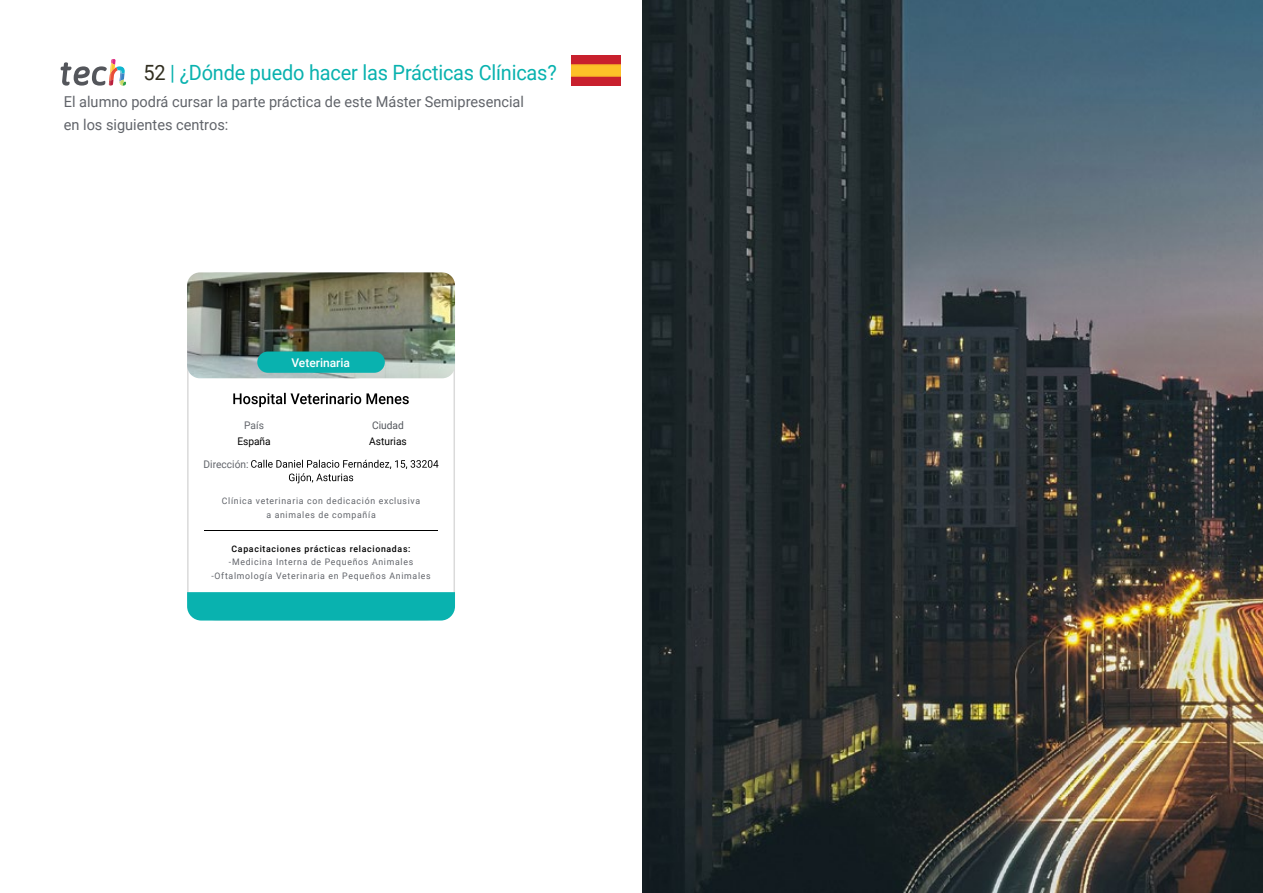
<style>
.page{position:relative;width:1263px;height:893px;background:#fff}
.page>*{position:absolute;margin:0;border:0;box-sizing:border-box;transform-origin:0 0}
.t1{font:21px "Roboto";letter-spacing:-.01em;color:#09b2af;scale:.95 1}
.t2{font:15px/22.5px "Roboto";color:#61646a}
.t3{font:500 12px "Roboto";color:#fff}
.t4{font:10.5px "Roboto";color:#61646a}
.t5{font:10.5px "Roboto";color:#000}
.t6{font:10.5px "Roboto";color:#52555b}
.t7{font:9px/13.5px "Roboto";letter-spacing:.08em;color:#61646a;text-align:center}
.t8{font:500 9px "Roboto";letter-spacing:.08em;color:#000}
.s1{color:#312e20}
</style>
<div class="page">
<img style="left:642px;top:0;width:621px;height:893px">
<svg style="left:61px;top:59px;width:65px;height:27px"></svg>
<img style="left:571px;top:56px;width:50px;height:29px">
<svg style="left:187px;top:378px;width:268px;height:214px"></svg>
<img style="left:187px;top:272px;width:268px;height:106px">
<div style="left:257px;top:351px;width:128px;height:22px;background:#09b2af;border-radius:11px"></div>
<svg style="left:187px;top:592px;width:268px;height:29px;background:#10b4b1"></svg>
<hr style="left:204px;top:531px;width:234px;height:1px;background:#000">
<svg style="left:233px;top:393px;width:176px;height:14px"></svg>
<svg style="left:251px;top:460px;width:187px;height:23px"></svg>
<h1 class="t1" style="left:144px;top:57px;width:436px"><span class="s1">52</span> | ¿Dónde puedo hacer las Prácticas Clínicas?</h1>
<h2 class="t2" style="left:64px;top:90px;width:462px">El alumno podrá cursar la parte práctica de este Máster Semipresencial en los siguientes centros:</h2>
<h3 class="t3" style="left:291px;top:354px;width:60px">Veterinaria</h3>
<p class="t4" style="left:244px;top:418px;width:21px">País</p>
<p class="t5" style="left:237px;top:434px;width:35px">España</p>
<p class="t6" style="left:372px;top:418px;width:33px">Ciudad</p>
<p class="t5" style="left:369px;top:434px;width:39px">Asturias</p>
<p class="t4" style="left:204px;top:457px;width:46px">Dirección:</p>
<p class="t7" style="left:222px;top:494px;width:200px">Clínica veterinaria con dedicación exclusiva a animales de compañía</p>
<p class="t8" style="left:232px;top:542px;width:180px">Capacitaciones prácticas relacionadas:</p>
<p class="t7" style="left:211px;top:555px;width:221px">-Medicina Interna de Pequeños Animales -Oftalmología Veterinaria en Pequeños Animales</p>
</div>
